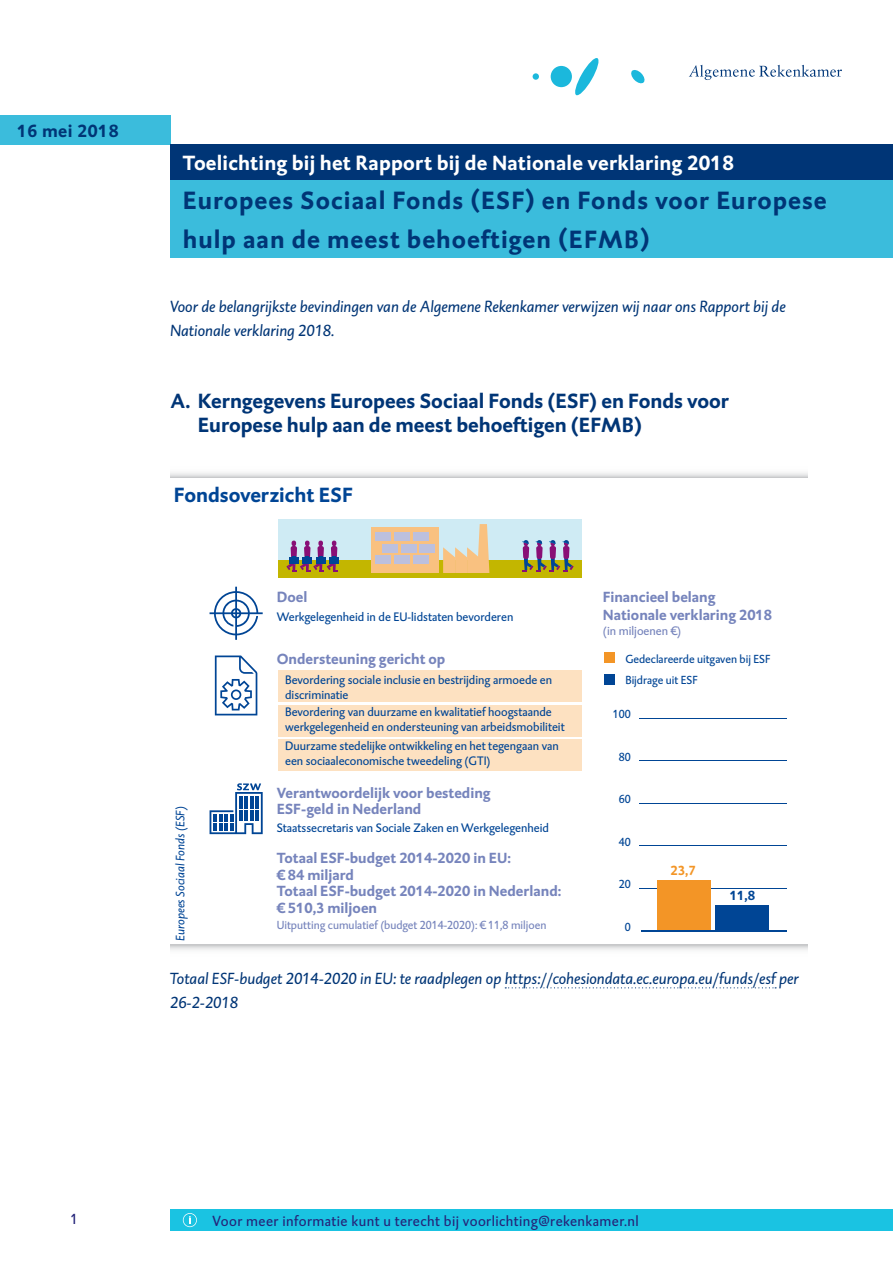
<style>
.page{position:relative;width:893px;height:1263px;background:#fff}
.page>*{position:absolute;margin:0;border:0;box-sizing:border-box;transform-origin:0 0}
.Kop_arcering_PMS_306{font:700 25.5px/39px "DTL Caspari TOT";letter-spacing:.04em;color:#003576}
._6_Kop_2{font:700 21px/24px "DTL Caspari TOT";color:#003576}
.Kop_arcering_diap_do{font:700 21px "DTL Caspari TOT";letter-spacing:.01em;color:#fff}
.t1{font:700 21px "DTL Caspari TOT";color:#004595}
._5_Kop_1{font:700 18px "DTL Caspari TOT";letter-spacing:.03em;color:#003576}
._8_Kop_4__Kop3_zonde{font:italic 16.5px/24px "DTL Caspari TOT";color:#003576}
.t2{font:700 15px/16.5px "DTL Caspari TOT";color:#7684bc}
.t3{font:15px "DTL Caspari TOT";letter-spacing:.03em;color:#25257a}
.t4{font:700 13.5px "DTL Caspari TOT";color:#004595}
.t5{font:700 13.5px "DTL Caspari TOT";color:#f39526}
.t6{font:12.6px/15.1px "DTL Caspari TOT";color:#004595}
.t7{font:italic 12.6px "DTL Caspari TOT";color:#004595}
.t8{font:12.6px "DTL Caspari TOT";color:#7684bc}
.t9{font:12px/21.3px "DTL Caspari TOT";color:#004595}
.t10{font:12px "DTL Caspari TOT";color:#7684bc}
</style>
<div class="page">
<div style="left:533px;top:73px;width:6px;height:7px;background:#1bb8dc;border-radius:50%"></div>
<div style="left:551px;top:66px;width:21px;height:21px;background:#1bb8dc;border-radius:50%"></div>
<svg style="left:575px;top:58px;width:24px;height:38px"></svg>
<svg style="left:631px;top:70px;width:14px;height:14px"></svg>
<svg style="left:689px;top:65px;width:153px;height:15px"></svg>
<div style="left:170px;top:1210px;width:723px;height:21px;background:#1ac3e2"></div>
<div style="left:0;top:115px;width:170px;height:30px;background:#3bbcdc"></div>
<div style="left:170px;top:145px;width:723px;height:37px;background:#003576"></div>
<div style="left:170px;top:180px;width:723px;height:77px;background:#3bbcdc"></div>
<svg style="left:505px;top:987px;width:271px;height:1px"></svg>
<svg style="left:171px;top:473px;width:637px;height:4px"></svg>
<svg style="left:171px;top:945px;width:637px;height:5px"></svg>
<div style="left:278px;top:705px;width:304px;height:31px;background:#fde1c1"></div>
<div style="left:278px;top:671px;width:304px;height:31px;background:#fde1c1"></div>
<div style="left:278px;top:739px;width:304px;height:32px;background:#fde1c1"></div>
<div style="left:278px;top:520px;width:304px;height:58px;background:#cfebf4"></div>
<div style="left:278px;top:561px;width:304px;height:17px;background:#c3b600"></div>
<hr style="left:639px;top:888px;width:148px;height:1px;background:#004595">
<div style="left:657px;top:880px;width:53px;height:51px;background:#f39526"></div>
<div style="left:716px;top:906px;width:53px;height:25px;background:#004595"></div>
<hr style="left:639px;top:845px;width:148px;height:1px;background:#004595">
<hr style="left:639px;top:718px;width:148px;height:1px;background:#004595">
<hr style="left:639px;top:760px;width:148px;height:1px;background:#004595">
<hr style="left:639px;top:803px;width:148px;height:1px;background:#004595">
<hr style="left:641px;top:930px;width:146px;height:1px;background:#004595">
<div style="left:371px;top:528px;width:68px;height:45px;background:#f9c180"></div>
<svg style="left:443px;top:524px;width:46px;height:49px"></svg>
<div style="left:376px;top:532px;width:15px;height:9px;background:#bcc0de"></div>
<div style="left:394px;top:532px;width:16px;height:9px;background:#bcc0de"></div>
<div style="left:413px;top:532px;width:15px;height:9px;background:#bcc0de"></div>
<div style="left:382px;top:544px;width:16px;height:8px;background:#bcc0de"></div>
<div style="left:401px;top:544px;width:15px;height:8px;background:#bcc0de"></div>
<div style="left:419px;top:544px;width:16px;height:8px;background:#bcc0de"></div>
<div style="left:376px;top:555px;width:15px;height:8px;background:#bcc0de"></div>
<div style="left:394px;top:555px;width:16px;height:8px;background:#bcc0de"></div>
<div style="left:413px;top:555px;width:15px;height:8px;background:#bcc0de"></div>
<div style="left:331px;top:546px;width:6px;height:13px;background:#890f76;border-radius:2px"></div>
<svg style="left:332px;top:541px;width:4px;height:5px"></svg>
<div style="left:329px;top:558px;width:10px;height:6px;background:#004595"></div>
<div style="left:317px;top:546px;width:7px;height:13px;background:#890f76;border-radius:2px"></div>
<svg style="left:318px;top:541px;width:5px;height:5px"></svg>
<div style="left:304px;top:546px;width:6px;height:13px;background:#890f76;border-radius:2px"></div>
<svg style="left:305px;top:541px;width:5px;height:5px"></svg>
<div style="left:291px;top:546px;width:6px;height:13px;background:#890f76;border-radius:2px"></div>
<svg style="left:292px;top:541px;width:4px;height:5px"></svg>
<svg style="left:286px;top:557px;width:51px;height:15px"></svg>
<svg style="left:523px;top:558px;width:51px;height:14px"></svg>
<div style="left:523px;top:546px;width:6px;height:13px;background:#890f76;border-radius:2px"></div>
<div style="left:536px;top:546px;width:7px;height:13px;background:#890f76;border-radius:2px"></div>
<div style="left:550px;top:546px;width:6px;height:13px;background:#890f76;border-radius:2px"></div>
<div style="left:563px;top:546px;width:6px;height:13px;background:#890f76;border-radius:2px"></div>
<svg style="left:522px;top:540px;width:7px;height:6px"></svg>
<svg style="left:536px;top:540px;width:6px;height:6px"></svg>
<svg style="left:549px;top:540px;width:7px;height:6px"></svg>
<svg style="left:562px;top:540px;width:7px;height:6px"></svg>
<svg style="left:215px;top:655px;width:42px;height:60px"></svg>
<svg style="left:210px;top:587px;width:53px;height:53px"></svg>
<svg style="left:210px;top:783px;width:53px;height:51px"></svg>
<div style="left:604px;top:674px;width:11px;height:10px;background:#004595"></div>
<div style="left:604px;top:652px;width:11px;height:11px;background:#f39526"></div>
<h1 class="_5_Kop_1" style="left:17px;top:119px;width:103px">16 mei 2018</h1>
<p class="Kop_arcering_diap_do" style="left:183px;top:148px;width:552px">Toelichting bij het Rapport bij de Nationale verklaring 2018</p>
<p class="Kop_arcering_PMS_306" style="left:183px;top:180px;width:645px">Europees Sociaal Fonds (ESF) en Fonds voor Europese hulp aan de meest behoeftigen (EFMB)</p>
<p class="_8_Kop_4__Kop3_zonde" style="left:170px;top:294px;width:617px">Voor de belangrijkste bevindingen van de Algemene Rekenkamer verwijzen wij naar ons Rapport bij de<br>Nationale verklaring 2018.</p>
<h2 class="_6_Kop_2" style="left:198px;top:388px;width:533px;text-indent:-28px">A. Kerngegevens Europees Sociaal Fonds (ESF) en Fonds voor<br>Europese hulp aan de meest behoeftigen (EFMB)</h2>
<p class="t1" style="left:174px;top:480px;width:180px">Fondsoverzicht ESF</p>
<p class="t2" style="left:277px;top:588px;width:32px">Doel</p>
<p class="t6" style="left:277px;top:609px;width:238px">Werkgelegenheid in de EU-lidstaten bevorderen</p>
<p class="t7" style="left:172px;top:941px;width:136px;rotate:-90deg">Europees Sociaal Fonds (ESF)</p>
<p class="t2" style="left:277px;top:650px;width:170px">Ondersteuning gericht op</p>
<p class="t6" style="left:285px;top:672px;width:269px">Bevordering sociale inclusie en bestrijding armoede en discriminatie</p>
<p class="t6" style="left:285px;top:704px;width:281px">Bevordering van duurzame en kwalitatief hoogstaande werkgelegenheid en ondersteuning van arbeidsmobiliteit</p>
<p class="t6" style="left:285px;top:738px;width:275px">Duurzame stedelijke ontwikkeling en het tegengaan van een sociaaleconomische tweedeling (GTI)</p>
<p class="t2" style="left:277px;top:784px;width:215px">Verantwoordelijk voor besteding<br>ESF-geld in Nederland</p>
<p class="t6" style="left:277px;top:820px;width:274px">Staatssecretaris van Sociale Zaken en Werkgelegenheid</p>
<p class="t2" style="left:277px;top:850px;width:286px">Totaal ESF-budget 2014-2020 in EU:<br>€ 84 miljard<br>Totaal ESF-budget 2014-2020 in Nederland: € 510,3 miljoen</p>
<p class="t10" style="left:277px;top:918px;width:271px">Uitputting cumulatief (budget 2014-2020): € 11,8 miljoen</p>
<p class="t2" style="left:603px;top:587px;width:171px;line-height:18px">Financieel belang<br>Nationale verklaring 2018</p>
<p class="t8" style="left:603px;top:623px;width:80px">(in miljoenen €)</p>
<p class="t9" style="left:625px;top:648px;width:146px">Gedeclareerde uitgaven bij ESF<br>Bijdrage uit ESF</p>
<p class="t9" style="left:613px;top:703px;width:19px">100</p>
<p class="t9" style="left:619px;top:746px;width:13px">80</p>
<p class="t9" style="left:619px;top:788px;width:13px">60</p>
<p class="t9" style="left:619px;top:831px;width:13px">40</p>
<p class="t9" style="left:619px;top:873px;width:13px">20</p>
<p class="t9" style="left:625px;top:916px;width:7px">0</p>
<p class="t5" style="left:670px;top:861px;width:27px">23,7</p>
<p class="t4" style="left:730px;top:886px;width:27px">11,8</p>
<p class="_8_Kop_4__Kop3_zonde" style="left:170px;top:966px;width:630px">Totaal ESF-budget 2014-2020 in EU: te raadplegen op https://cohesiondata.ec.europa.eu/funds/esf per<br>26-2-2018</p>
<p class="t3" style="left:71px;top:1209px;width:9px">1</p>
<p class="t3" style="left:213px;top:1212px;width:428px">Voor meer informatie kunt u terecht bij voorlichting@rekenkamer.nl</p>
</div>
